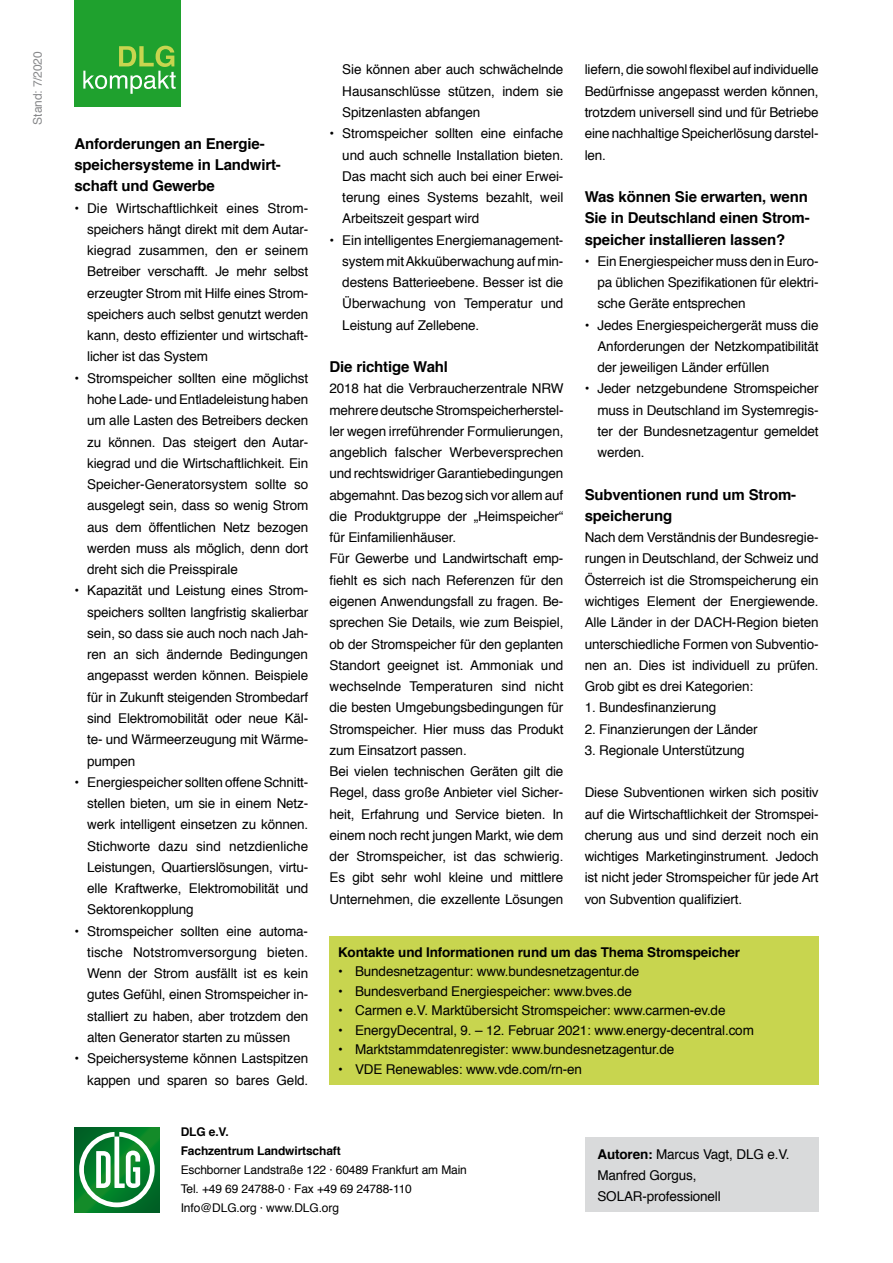
<style>
.page{position:relative;width:893px;height:1263px;background:#fff}
.page>*{position:absolute;margin:0;border:0;box-sizing:border-box;transform-origin:0 0}
.t1{font:700 15px/21.3px "Helvetica";letter-spacing:-.01em;color:#000}
.t2{font:13.5px/21.3px "Helvetica";letter-spacing:-.01em;color:#000;text-align:justify}
.t3{font:700 13.5px "Helvetica";letter-spacing:-.01em;color:#000}
.t4{font:12px/19px "Helvetica";letter-spacing:-.01em;color:#000}
.t5{font:700 12px/19px "Helvetica";letter-spacing:-.01em;color:#000}
.t6{font:12px "Helvetica";letter-spacing:-.01em;color:#87888a}
.s1{font-weight:700}
</style>
<div class="page">
<div style="left:74px;top:0;width:107px;height:106px;background:#1fa12e"></div>
<svg style="left:83px;top:46px;width:93px;height:48px"></svg>
<svg style="left:74px;top:1127px;width:85px;height:85px;background:#027327"></svg>
<svg style="left:79px;top:1132px;width:76px;height:75px"></svg>
<div style="left:330px;top:935px;width:489px;height:149px;background:#c8d54f"></div>
<div style="left:585px;top:1137px;width:234px;height:75px;background:#d9dadb"></div>
<p class="t6" style="left:28px;top:125px;width:75px;rotate:-90deg">Stand: 7/2020</p>
<p class="t1" style="left:74px;top:133px;width:208px">Anforderungen an Energie&shy;speichersysteme in Landwirt&shy;schaft und Gewerbe</p>
<p class="t2" style="left:87px;top:198px;width:223px;text-indent:-13px">• Die Wirtschaftlichkeit eines Strom&shy;speichers hängt direkt mit dem Autar&shy;kiegrad zusammen, den er seinem Betreiber verschafft. Je mehr selbst erzeugter Strom mit Hilfe eines Strom&shy;speichers auch selbst genutzt werden kann, desto effizienter und wirtschaft&shy;licher ist das System</p>
<p class="t2" style="left:87px;top:368px;width:223px;text-indent:-13px">• Stromspeicher sollten eine möglichst hohe Lade- und Entladeleistung haben um alle Lasten des Betreibers decken zu können. Das steigert den Autar&shy;kiegrad und die Wirtschaftlichkeit. Ein Speicher-Generatorsystem sollte so ausgelegt sein, dass so wenig Strom aus dem öffentlichen Netz bezogen werden muss als möglich, denn dort dreht sich die Preisspirale</p>
<p class="t2" style="left:87px;top:580px;width:223px;text-indent:-13px">• Kapazität und Leistung eines Strom&shy;speichers sollten langfristig skalierbar sein, so dass sie auch noch nach Jah&shy;ren an sich ändernde Bedingungen angepasst werden können. Beispiele für in Zukunft steigenden Strombedarf sind Elektromobilität oder neue Käl&shy;te- und Wärmeerzeugung mit Wärme&shy;pumpen</p>
<p class="t2" style="left:87px;top:772px;width:223px;text-indent:-13px">• Energiespeicher sollten offene Schnitt&shy;stellen bieten, um sie in einem Netz&shy;werk intelligent einsetzen zu können.<br>Stichworte dazu sind netzdienliche Leistungen, Quartierslösungen, virtu&shy;elle Kraftwerke, Elektromobilität und Sektorenkopplung</p>
<p class="t2" style="left:87px;top:921px;width:223px;text-indent:-13px">• Stromspeicher sollten eine automa&shy;tische Notstromversorgung bieten.<br>Wenn der Strom ausfällt ist es kein gutes Gefühl, einen Stromspeicher in&shy;stalliert zu haben, aber trotzdem den alten Generator starten zu müssen</p>
<p class="t2" style="left:74px;top:1048px;width:235px;text-align:right">• Speichersysteme können Lastspitzen kappen und sparen so bares Geld.</p>
<p class="t2" style="left:342px;top:59px;width:223px">Sie können aber auch schwächelnde Hausanschlüsse stützen, indem sie Spitzenlasten abfangen</p>
<p class="t2" style="left:342px;top:123px;width:223px;text-indent:-13px">• Stromspeicher sollten eine einfache und auch schnelle Installation bieten.<br>Das macht sich auch bei einer Erwei&shy;terung eines Systems bezahlt, weil Arbeitszeit gespart wird</p>
<p class="t2" style="left:342px;top:230px;width:223px;text-indent:-13px">• Ein intelligentes Energiemanagement&shy;system mit Akkuüberwachung auf min&shy;destens Batterieebene. Besser ist die Überwachung von Temperatur und Leistung auf Zellebene.</p>
<p class="t1" style="left:330px;top:356px;width:120px">Die richtige Wahl</p>
<p class="t2" style="left:330px;top:378px;width:235px;text-align:left">2018 hat die Verbraucherzentrale NRW mehrere deutsche Stromspeicherherstel&shy;ler wegen irreführender Formulierungen, angeblich falscher Werbeversprechen und rechtswidriger Garantiebedingungen abgemahnt. Das bezog sich vor allem auf die Produktgruppe der „Heimspeicher“ für Einfamilienhäuser.<br>Für Gewerbe und Landwirtschaft emp&shy;fiehlt es sich nach Referenzen für den eigenen Anwendungsfall zu fragen. Be&shy;sprechen Sie Details, wie zum Beispiel, ob der Stromspeicher für den geplanten Standort geeignet ist. Ammoniak und wechselnde Temperaturen sind nicht die besten Umgebungsbedingungen für Stromspeicher. Hier muss das Produkt zum Einsatzort passen.<br>Bei vielen technischen Geräten gilt die Regel, dass große Anbieter viel Sicher&shy;heit, Erfahrung und Service bieten. In einem noch recht jungen Markt, wie dem der Stromspeicher, ist das schwierig.<br>Es gibt sehr wohl kleine und mittlere Unternehmen, die exzellente Lösungen</p>
<p class="t2" style="left:585px;top:59px;width:235px">liefern, die sowohl flexibel auf individuelle Bedürfnisse angepasst werden können, trotzdem universell sind und für Betriebe eine nachhaltige Speicherlösung darstel&shy;len.</p>
<p class="t1" style="left:585px;top:186px;width:227px">Was können Sie erwarten, wenn<br>Sie in Deutschland einen Strom&shy;speicher installieren lassen?</p>
<p class="t2" style="left:597px;top:251px;width:223px;text-indent:-13px">• Ein Energiespeicher muss den in Euro&shy;pa üblichen Spezifikationen für elektri&shy;sche Geräte entsprechen</p>
<p class="t2" style="left:597px;top:315px;width:223px;text-indent:-13px">• Jedes Energiespeichergerät muss die Anforderungen der Netzkompatibilität der jeweiligen Länder erfüllen</p>
<p class="t2" style="left:597px;top:378px;width:223px;text-indent:-13px">• Jeder netzgebundene Stromspeicher muss in Deutschland im Systemregis&shy;ter der Bundesnetzagentur gemeldet werden.</p>
<p class="t1" style="left:585px;top:484px;width:213px">Subventionen rund um Strom&shy;speicherung</p>
<p class="t2" style="left:585px;top:527px;width:235px">Nach dem Verständnis der Bundesregie&shy;rungen in Deutschland, der Schweiz und Österreich ist die Stromspeicherung ein wichtiges Element der Energiewende.<br>Alle Länder in der DACH-Region bieten unterschiedliche Formen von Subventio&shy;nen an. Dies ist individuell zu prüfen.<br>Grob gibt es drei Kategorien:</p>
<p class="t2" style="left:585px;top:697px;width:133px">1. Bundesfinanzierung</p>
<p class="t2" style="left:585px;top:719px;width:175px">2. Finanzierungen der Länder</p>
<p class="t2" style="left:585px;top:740px;width:161px">3. Regionale Unterstützung</p>
<p class="t2" style="left:585px;top:782px;width:235px">Diese Subventionen wirken sich positiv auf die Wirtschaftlichkeit der Stromspei&shy;cherung aus und sind derzeit noch ein wichtiges Marketinginstrument. Jedoch ist nicht jeder Stromspeicher für jede Art von Subvention qualifiziert.</p>
<p class="t3" style="left:338px;top:941px;width:403px">Kontakte und Informationen rund um das Thema Stromspeicher</p>
<p class="t2" style="left:338px;top:961px;width:303px">• Bundesnetzagentur: www.bundesnetzagentur.de</p>
<p class="t2" style="left:338px;top:981px;width:295px">• Bundesverband Energiespeicher: www.bves.de</p>
<p class="t2" style="left:338px;top:1000px;width:389px">• Carmen e.V. Marktübersicht Stromspeicher: www.carmen-ev.de</p>
<p class="t2" style="left:338px;top:1020px;width:417px">• EnergyDecentral, 9. – 12. Februar 2021: www.energy-decentral.com</p>
<p class="t2" style="left:338px;top:1039px;width:338px">• Marktstammdatenregister: www.bundesnetzagentur.de</p>
<p class="t2" style="left:338px;top:1059px;width:246px">• VDE Renewables: www.vde.com/rn-en</p>
<p class="t5" style="left:181px;top:1122px;width:162px">DLG e.V.<br>Fachzentrum Landwirtschaft</p>
<p class="t4" style="left:181px;top:1160px;width:288px">Eschborner Landstraße 122 · 60489 Frankfurt am Main<br>Tel. +49 69 24788-0 · Fax +49 69 24788-110<br>Info@DLG.org · www.DLG.org</p>
<p class="t2" style="left:597px;top:1144px;width:194px;text-align:left"><span class="s1">Autoren:</span> Marcus Vagt, DLG e.V.<br>Manfred Gorgus,<br>SOLAR-professionell</p>
</div>
